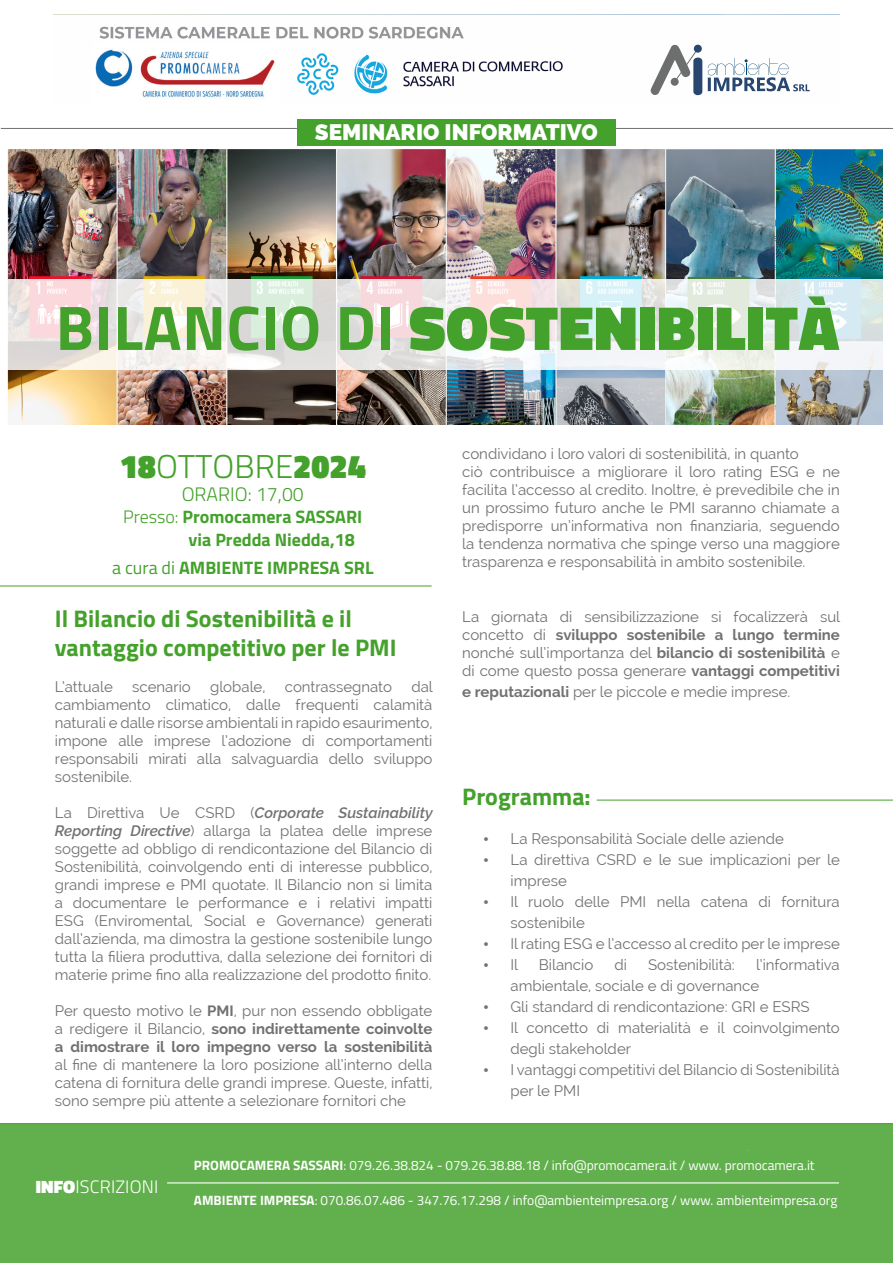
<style>
.page{position:relative;width:893px;height:1263px;background:#fff}
.page>*{position:absolute;margin:0;border:0;box-sizing:border-box;transform-origin:0 0}
.t1{font:900 63px "Titillium Web";letter-spacing:.01em;color:#44a12b}
.t2{font:300 33px "Titillium Web";color:#44a12b}
.t3{font:700 24px/28.8px "Titillium Web";color:#44a12b}
.t4{font:800 22.5px "Raleway";color:#fff}
.t5{font:300 19.5px "Titillium Web";color:#44a12b}
.t6{font:700 18px/22.5px "Titillium Web";color:#44a12b}
.t7{font:300 18px "Titillium Web";letter-spacing:.01em;color:#fff}
.t8{font:15px/18px "Raleway";color:#707172;text-align:justify}
.t9{font:13.5px "Titillium Web";color:#fff}
.s1{font-weight:700}
.s2{font-weight:900}
.s3{font-weight:300}
.s4{font-weight:400}
.s5{font-weight:600;font-style:italic}
.s6{font-family:"Times New Roman"}
</style>
<div class="page">
<img style="left:7px;top:149px;width:876px;height:275px">
<svg style="left:7px;top:279px;width:876px;height:91px"></svg>
<div style="left:0;top:1125px;width:893px;height:138px;background:#62b04d"></div>
<img style="left:95px;top:26px;width:715px;height:71px">
<hr style="left:167px;top:1182px;width:672px;height:1px;background:#fff">
<hr style="left:0;top:1123px;width:893px;height:1px;background:#44a12b">
<hr style="left:0;top:586px;width:432px;height:1px;background:#44a12b">
<hr style="left:597px;top:800px;width:296px;height:1px;background:#44a12b">
<hr style="left:1px;top:128px;width:892px;height:1px;background:#707172">
<svg style="left:651px;top:45px;width:51px;height:50px"></svg>
<svg style="left:708px;top:58px;width:102px;height:33px"></svg>
<div style="left:297px;top:119px;width:319px;height:27px;background:#44a12b"></div>
<p class="t4" style="left:315px;top:119px;width:284px">SEMINARIO INFORMATIVO</p>
<p class="t1" style="left:56px;top:282px;width:785px"><span class="s1">BILANCIO DI</span> SOSTENIBILITÀ</p>
<p class="t2" style="left:120px;top:443px;width:248px"><span class="s2">18</span>OTTOBRE<span class="s2">2024</span></p>
<p class="t5" style="left:182px;top:480px;width:124px">ORARIO: 17,00</p>
<p class="t6" style="left:189px;top:505px;width:175px;text-indent:-65px"><span class="s3">Presso:</span> Promocamera SASSARI via Predda Niedda,18</p>
<p class="t6" style="left:112px;top:556px;width:263px"><span class="s4">a cura di</span> AMBIENTE IMPRESA SRL</p>
<p class="t3" style="left:55px;top:603px;width:343px">Il Bilancio di Sostenibilità e il vantaggio competitivo per le PMI</p>
<p class="t8" style="left:55px;top:678px;width:59px">L’attuale</p>
<p class="t8" style="left:132px;top:678px;width:60px">scenario</p>
<p class="t8" style="left:210px;top:678px;width:57px">globale,</p>
<p class="t8" style="left:285px;top:678px;width:109px">contrassegnato</p>
<p class="t8" style="left:55px;top:678px;width:380px;text-indent:356px">dal cambiamento climatico, dalle frequenti calamità naturali e dalle risorse ambientali in rapido esaurimento, impone alle imprese l’adozione di comportamenti responsabili mirati alla salvaguardia dello sviluppo sostenibile.</p>
<p class="t8" style="left:55px;top:804px;width:379px">La Direttiva Ue CSRD (<span class="s5">Corporate Sustainability Reporting Directive</span>) allarga la platea delle imprese soggette ad obbligo di rendicontazione del Bilancio di Sostenibilità, coinvolgendo enti di interesse pubblico, grandi imprese e PMI quotate. Il Bilancio non si limita a documentare le performance e i relativi impatti ESG (Enviromental, Social e Governance) generati dall’azienda, ma dimostra la gestione sostenibile lungo tutta la filiera produttiva, dalla selezione dei fornitori di materie prime fino alla realizzazione del prodotto finito.</p>
<p class="t8" style="left:55px;top:1002px;width:379px">Per questo motivo le <span class="s1">PMI</span>, pur non essendo obbligate a redigere il Bilancio, <span class="s1">sono indirettamente coinvolte a dimostrare il loro impegno verso la sostenibilità </span>al fine di mantenere la loro posizione all’interno della catena di fornitura delle grandi imprese. Queste, infatti, sono sempre più attente a selezionare fornitori che</p>
<p class="t8" style="left:462px;top:445px;width:338px">condividano i loro valori di sostenibilità, in quanto</p>
<p class="t8" style="left:462px;top:463px;width:379px">ciò contribuisce a migliorare il loro rating ESG e ne facilita l’accesso al credito. Inoltre, è prevedibile che in un prossimo futuro anche le PMI saranno chiamate a predisporre un’informativa non finanziaria, seguendo la tendenza normativa che spinge verso una maggiore trasparenza e responsabilità in ambito sostenibile.</p>
<p class="t8" style="left:462px;top:607px;width:380px">La giornata di sensibilizzazione si focalizzerà sul concetto di <span class="s1">sviluppo sostenibile a lungo termine </span>nonché sull’importanza del <span class="s1">bilancio di sostenibilità</span> e di come questo possa generare <span class="s1">vantaggi competitivi</span></p>
<p class="t8" style="left:462px;top:683px;width:330px"><span class="s1">e reputazionali</span> per le piccole e medie imprese.</p>
<p class="t3" style="left:462px;top:781px;width:130px">Programma:</p>
<p class="t8" style="left:483px;top:830px;width:302px"><span class="s6">•</span> La Responsabilità Sociale delle aziende</p>
<p class="t8" style="left:510px;top:849px;width:331px;line-height:21px;text-indent:-27px"><span class="s6">•</span> La direttiva CSRD e le sue implicazioni per le imprese</p>
<p class="t8" style="left:510px;top:891px;width:331px;line-height:21px;text-indent:-27px"><span class="s6">•</span> Il ruolo delle PMI nella catena di fornitura sostenibile</p>
<p class="t8" style="left:483px;top:935px;width:358px"><span class="s6">•</span> Il rating ESG e l’accesso al credito per le imprese</p>
<p class="t8" style="left:483px;top:956px;width:36px"><span class="s6">•</span> Il</p>
<p class="t8" style="left:539px;top:956px;width:56px">Bilancio</p>
<p class="t8" style="left:614px;top:956px;width:14px">di</p>
<p class="t8" style="left:648px;top:956px;width:88px">Sostenibilità:</p>
<p class="t8" style="left:510px;top:954px;width:331px;line-height:21px;text-indent:246px">l’informativa ambientale, sociale e di governance</p>
<p class="t8" style="left:483px;top:998px;width:328px"><span class="s6">•</span> Gli standard di rendicontazione: GRI e ESRS</p>
<p class="t8" style="left:510px;top:1017px;width:331px;line-height:21px;text-indent:-27px"><span class="s6">•</span> Il concetto di materialità e il coinvolgimento degli stakeholder</p>
<p class="t8" style="left:510px;top:1059px;width:331px;line-height:21px;text-indent:-27px"><span class="s6">•</span> I vantaggi competitivi del Bilancio di Sostenibilità per le PMI</p>
<p class="t7" style="left:36px;top:1174px;width:124px"><span class="s2">INFO</span>ISCRIZIONI</p>
<p class="t9" style="left:194px;top:1156px;width:622px"><span class="s1">PROMOCAMERA SASSARI</span>: 079.26.38.824 - 079.26.38.88.18 / info@promocamera.it / www. promocamera.it</p>
<p class="t9" style="left:194px;top:1190px;width:645px"><span class="s1">AMBIENTE IMPRESA</span>: 070.86.07.486 - 347.76.17.298 / info@ambienteimpresa.org / www. ambienteimpresa.org</p>
</div>
